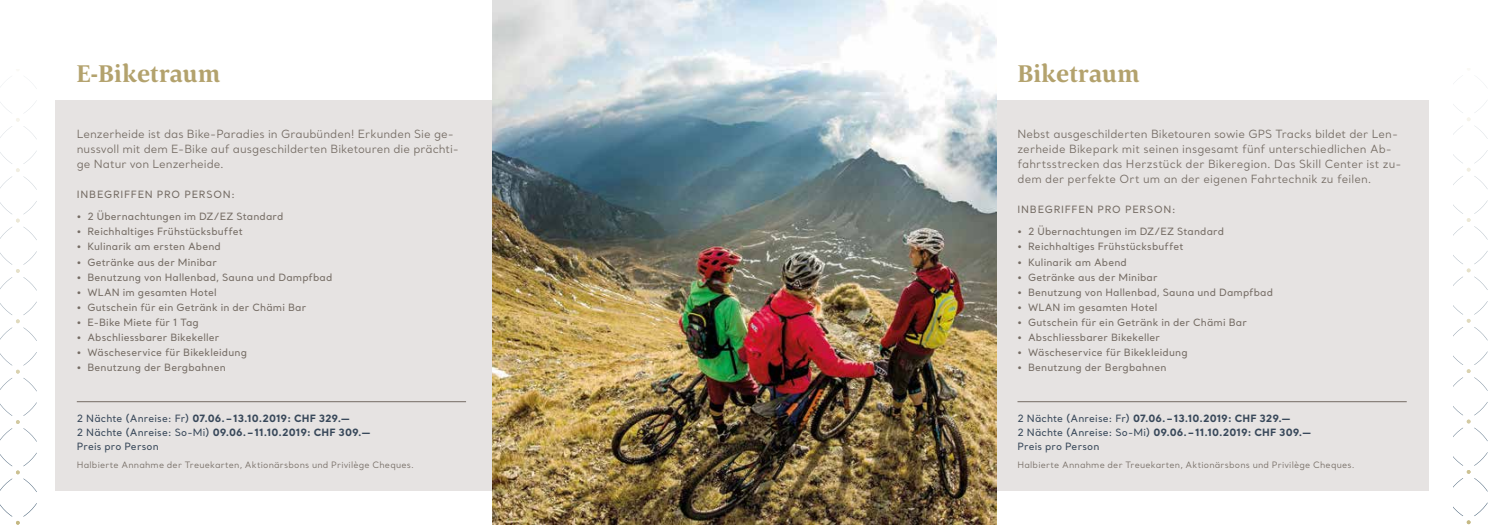
<style>
.page{position:relative;width:1489px;height:525px;background:#fff}
.page>*{position:absolute;margin:0;border:0;box-sizing:border-box;transform-origin:0 0}
.t1{font:700 25px "Corda";color:#b3a26d}
.t2{font:11.25px/15px "Santral";letter-spacing:.005em;color:#756c64}
.t3{font:500 10px "Santral";letter-spacing:.015em;color:#756c64}
.t4{font:500 10px/13.8px "Santral";letter-spacing:.015em;color:#38485a}
.t5{font:500 10px "Santral";letter-spacing:.07em;color:#756c64}
.t6{font:8.75px "Santral";letter-spacing:.02em;color:#756c64}
.s1{font-weight:700}
</style>
<div class="page">
<div style="left:914px;top:100px;width:514px;height:390px;background:#e6e3e2"></div>
<hr style="left:1017px;top:401px;width:389px;height:1px;background:#756c64">
<div style="left:55px;top:100px;width:546px;height:390px;background:#e6e3e2"></div>
<hr style="left:77px;top:401px;width:389px;height:1px;background:#756c64">
<img style="left:493px;top:0;width:503px;height:524px">
<svg style="left:1453px;top:503px;width:34px;height:21px"></svg>
<svg style="left:1453px;top:453px;width:34px;height:38px"></svg>
<svg style="left:1453px;top:402px;width:34px;height:39px"></svg>
<svg style="left:1453px;top:352px;width:34px;height:38px"></svg>
<svg style="left:1453px;top:302px;width:34px;height:38px"></svg>
<svg style="left:1453px;top:251px;width:34px;height:39px"></svg>
<svg style="left:1453px;top:201px;width:34px;height:38px"></svg>
<svg style="left:1453px;top:151px;width:34px;height:38px"></svg>
<svg style="left:1453px;top:101px;width:34px;height:37px"></svg>
<svg style="left:0;top:504px;width:36px;height:20px"></svg>
<svg style="left:0;top:453px;width:36px;height:38px"></svg>
<svg style="left:0;top:403px;width:36px;height:38px"></svg>
<svg style="left:0;top:353px;width:36px;height:38px"></svg>
<svg style="left:0;top:302px;width:36px;height:38px"></svg>
<svg style="left:0;top:252px;width:36px;height:38px"></svg>
<svg style="left:0;top:202px;width:36px;height:37px"></svg>
<svg style="left:0;top:152px;width:36px;height:37px"></svg>
<svg style="left:0;top:101px;width:36px;height:37px"></svg>
<svg style="left:0;top:76px;width:36px;height:12px"></svg>
<h1 class="t1" style="left:76px;top:57px;width:145px">E-Biketraum</h1>
<p class="t2" style="left:77px;top:126px;width:383px">Lenzerheide ist das Bike-Paradies in Graubünden! Erkunden Sie ge&shy;nussvoll mit dem E-Bike auf ausgeschilderten Biketouren die prächti&shy;ge Natur von Lenzerheide.</p>
<p class="t5" style="left:77px;top:188px;width:160px">INBEGRIFFEN PRO PERSON:</p>
<p class="t3" style="left:77px;top:210px;width:208px">• 2 Übernachtungen im DZ/EZ Standard</p>
<p class="t3" style="left:77px;top:225px;width:167px">• Reichhaltiges Frühstücksbuffet</p>
<p class="t3" style="left:77px;top:240px;width:146px">• Kulinarik am ersten Abend</p>
<p class="t3" style="left:77px;top:255px;width:142px">• Getränke aus der Minibar</p>
<p class="t3" style="left:77px;top:270px;width:257px">• Benutzung von Hallenbad, Sauna und Dampfbad</p>
<p class="t3" style="left:77px;top:285px;width:141px">• WLAN im gesamten Hotel</p>
<p class="t3" style="left:77px;top:300px;width:231px">• Gutschein für ein Getränk in der Chämi Bar</p>
<p class="t3" style="left:77px;top:315px;width:123px">• E-Bike Miete für 1 Tag</p>
<p class="t3" style="left:77px;top:330px;width:144px">• Abschliessbarer Bikekeller</p>
<p class="t3" style="left:77px;top:345px;width:172px">• Wäscheservice für Bikekleidung</p>
<p class="t3" style="left:77px;top:360px;width:150px">• Benutzung der Bergbahnen</p>
<p class="t4" style="left:77px;top:411px;width:295px">2 Nächte (Anreise: Fr) <span class="s1">07.06.–13.10.2019: CHF 329.—<br></span>2 Nächte (Anreise: So-Mi) <span class="s1">09.06.–11.10.2019: CHF 309.—<br></span>Preis pro Person</p>
<p class="t6" style="left:77px;top:459px;width:338px">Halbierte Annahme der Treuekarten, Aktionärsbons und Privilège Cheques.</p>
<h1 class="t1" style="left:1017px;top:57px;width:124px">Biketraum</h1>
<p class="t2" style="left:1017px;top:126px;width:385px">Nebst ausgeschilderten Biketouren sowie GPS Tracks bildet der Len&shy;zerheide Bikepark mit seinen insgesamt fünf unterschiedlichen Ab&shy;fahrtsstrecken das Herzstück der Bikeregion. Das Skill Center ist zu&shy;dem der perfekte Ort um an der eigenen Fahrtechnik zu feilen.</p>
<p class="t5" style="left:1017px;top:203px;width:160px">INBEGRIFFEN PRO PERSON:</p>
<p class="t3" style="left:1017px;top:225px;width:208px">• 2 Übernachtungen im DZ/EZ Standard</p>
<p class="t3" style="left:1017px;top:240px;width:167px">• Reichhaltiges Frühstücksbuffet</p>
<p class="t3" style="left:1017px;top:255px;width:111px">• Kulinarik am Abend</p>
<p class="t3" style="left:1017px;top:270px;width:142px">• Getränke aus der Minibar</p>
<p class="t3" style="left:1017px;top:285px;width:257px">• Benutzung von Hallenbad, Sauna und Dampfbad</p>
<p class="t3" style="left:1017px;top:300px;width:141px">• WLAN im gesamten Hotel</p>
<p class="t3" style="left:1017px;top:315px;width:231px">• Gutschein für ein Getränk in der Chämi Bar</p>
<p class="t3" style="left:1017px;top:330px;width:144px">• Abschliessbarer Bikekeller</p>
<p class="t3" style="left:1017px;top:345px;width:172px">• Wäscheservice für Bikekleidung</p>
<p class="t3" style="left:1017px;top:360px;width:150px">• Benutzung der Bergbahnen</p>
<p class="t4" style="left:1017px;top:411px;width:295px">2 Nächte (Anreise: Fr) <span class="s1">07.06.–13.10.2019: CHF 329.—<br></span>2 Nächte (Anreise: So-Mi) <span class="s1">09.06.–11.10.2019: CHF 309.—<br></span>Preis pro Person</p>
<p class="t6" style="left:1017px;top:459px;width:338px">Halbierte Annahme der Treuekarten, Aktionärsbons und Privilège Cheques.</p>
</div>
